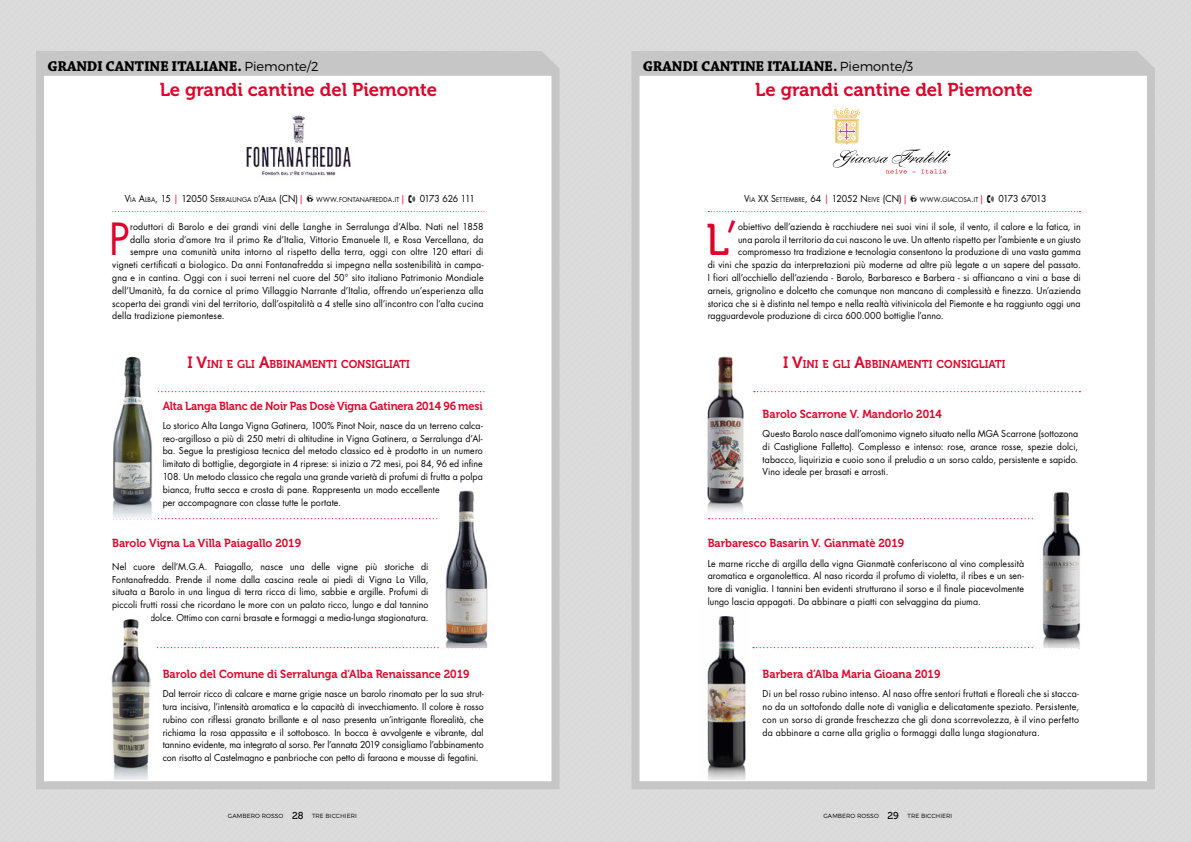
<style>
.page{position:relative;width:1191px;height:842px;background:#fff}
.page>*{position:absolute;margin:0;border:0;box-sizing:border-box;transform-origin:0 0}
.t1{font:44.3px "Museo 500";color:#dd052b;scale:.95 1}
.t2{font:43.2px "Futura Std";color:#dd052b;scale:.95 1}
.t3{font:18.6px "Museo 700";color:#dd052b}
.t4{font:700 15px "Chaparral Pro";letter-spacing:-.01em;color:#000}
.t5{font:11.6px "Museo 700";color:#dd052b;scale:.95 1}
.t6{font:11.4px "Museo 700";color:#dd052b;scale:.95 1}
.t7{font:9.3px/12.8px "Futura Std";letter-spacing:.01em;color:#000;text-align:justify;scale:.95 1}
.t8{font:9.3px "Futura Std";letter-spacing:-.075em;color:#000;scale:.95 1}
.t9{font:6.5px "Futura Std";letter-spacing:.015em;color:#000;scale:.95 1}
.t10{font:300 6px "Montserrat";letter-spacing:.01em;color:#000}
.s1{font-family:"Montserrat";font-weight:300;font-size:13px}
.s2{font-size:9.3px}
.s3{font-size:9.3px;color:#dd052b}
.s4{font-family:"Univers LT Std";font-size:9.1px;color:#dd052b}
.s5{font-family:"GRH FONT2012";font-size:9.3px}
.s6{font-size:16.3px}
.s7{font-family:"Museo 500";font-weight:400;font-size:10px}
.s8{font-family:"Futura Std";font-size:45.5px}
</style>
<div class="page">
<div style="left:0;top:0;width:595px;height:842px;background:#dbdbdb"></div>
<div style="left:36px;top:68px;width:523px;height:721px;background:#fff;border:8px solid #c6c6c6"></div>
<div style="left:36px;top:51px;width:523px;height:17px;background:#c6c6c6"></div>
<svg style="left:158px;top:391px;width:326px;height:1px"></svg>
<svg style="left:113px;top:518px;width:325px;height:1px"></svg>
<svg style="left:157px;top:647px;width:282px;height:1px"></svg>
<svg style="left:112px;top:211px;width:372px;height:1px"></svg>
<img style="left:246px;top:115px;width:105px;height:61px">
<img style="left:445px;top:490px;width:43px;height:158px">
<img style="left:113px;top:356px;width:40px;height:162px">
<img style="left:111px;top:618px;width:39px;height:162px">
<div style="left:595px;top:0;width:596px;height:842px;background:#dadada"></div>
<div style="left:631px;top:68px;width:524px;height:721px;background:#fff;border:8px solid #c6c6c6"></div>
<div style="left:631px;top:51px;width:523px;height:17px;background:#c6c6c6"></div>
<svg style="left:754px;top:391px;width:326px;height:1px"></svg>
<svg style="left:708px;top:518px;width:325px;height:1px"></svg>
<svg style="left:753px;top:647px;width:326px;height:1px"></svg>
<svg style="left:708px;top:211px;width:372px;height:1px"></svg>
<svg style="left:832px;top:108px;width:117px;height:66px"></svg>
<img style="left:1042px;top:491px;width:39px;height:156px">
<img style="left:707px;top:356px;width:37px;height:156px">
<img style="left:707px;top:616px;width:39px;height:164px">
<h3 class="t4" style="left:47px;top:57px;width:273px">GRANDI CANTINE ITALIANE. <span class="s1">Piemonte/2</span></h3>
<h3 class="t3" style="left:160px;top:79px;width:279px">Le grandi cantine del Piemonte</h3>
<p class="t9" style="left:125px;top:195px;width:295px"><span class="s2">V</span>IA <span class="s2">A</span>LBA<span class="s2">, 15</span> <span class="s3">|</span> <span class="s2">12050 S</span>ERRALUNGA D<span class="s2">’A</span>LBA <span class="s2">(CN)</span> <span class="s4">|</span> <span class="s5">6</span> WWW<span class="s2">.</span>FONTANAFREDDA<span class="s2">.</span>IT <span class="s4">|</span></p>
<p class="t8" style="left:420px;top:192px;width:59px">0173 626 111</p>
<h2 class="t2" style="left:109px;top:212px;width:23px">P</h2>
<p class="t7" style="left:130px;top:220px;width:374px">roduttori di Barolo e dei grandi vini delle Langhe in Serralunga d’Alba. Nati nel 1858</p>
<p class="t7" style="left:130px;top:233px;width:373px">dalla storia d’amore tra il primo Re d’Italia, Vittorio Emanuele II, e Rosa Vercellana, da</p>
<p class="t7" style="left:130px;top:246px;width:373px">sempre una comunità unita intorno al rispetto della terra, oggi con oltre 120 ettari di</p>
<p class="t7" style="left:112px;top:258px;width:392px">vigneti certificati a biologico. Da anni Fontanafredda si impegna nella sostenibilità in campa-</p>
<p class="t7" style="left:112px;top:271px;width:392px">gna e in cantina. Oggi con i suoi terreni nel cuore del 50° sito italiano Patrimonio Mondiale</p>
<p class="t7" style="left:112px;top:284px;width:392px">dell’Umanità, fa da cornice al primo Villaggio Narrante d’Italia, offrendo un’esperienza alla</p>
<p class="t7" style="left:112px;top:297px;width:392px">scoperta dei grandi vini del territorio, dall’ospitalità a 4 stelle sino all’incontro con l’alta cucina</p>
<p class="t7" style="left:112px;top:310px;width:120px">della tradizione piemontese.</p>
<p class="t6" style="left:188px;top:358px;width:236px"><span class="s6">I V</span>INI E GLI <span class="s6">A</span>BBINAMENTI CONSIGLIATI</p>
<p class="t5" style="left:163px;top:399px;width:338px">Alta Langa Blanc de Noir Pas Dosè Vigna Gatinera 2014 96 mesi</p>
<p class="t7" style="left:163px;top:419px;width:338px;text-align:left">Lo storico Alta Langa Vigna Gatinera, 100% Pinot Noir, nasce da un terreno calca&shy;reo-argilloso a più di 250 metri di altitudine in Vigna Gatinera, a Serralunga d’Al&shy;ba. Segue la prestigiosa tecnica del metodo classico ed è prodotto in un numero limitato di bottiglie, degorgiate in 4 riprese: si inizia a 72 mesi, poi 84, 96 ed infine 108. Un metodo classico che regala una grande varietà di profumi di frutta a polpa bianca, frutta secca e crosta di pane. Rappresenta un modo eccellente<br>per accompagnare con classe tutte le portate.</p>
<p class="t5" style="left:112px;top:537px;width:200px">Barolo Vigna La Villa Paiagallo 2019</p>
<p class="t7" style="left:112px;top:560px;width:334px;text-align:right">Nel cuore dell’M.G.A. Paiagallo, nasce una delle vigne più storiche di Fontanafredda. Prende il nome dalla cascina reale ai piedi di Vigna La Villa, situata a Barolo in una lingua di terra ricca di limo, sabbie e argille. Profumi di piccoli frutti rossi che ricordano le more con un palato ricco, lungo e dal tannino dolce. Ottimo con carni brasate e formaggi a media-lunga stagionatura.</p>
<p class="t5" style="left:163px;top:667px;width:324px">Barolo del Comune di Serralunga d’Alba Renaissance 2019</p>
<p class="t7" style="left:163px;top:688px;width:339px">Dal terroir ricco di calcare e marne grigie nasce un barolo rinomato per la sua strut&shy;tura incisiva, l’intensità aromatica e la capacità di invecchiamento. Il colore è rosso rubino con riflessi granato brillante e al naso presenta un’intrigante florealità, che richiama la rosa appassita e il sottobosco. In bocca è avvolgente e vibrante, dal tannino evidente, ma integrato al sorso. Per l’annata 2019 consigliamo l’abbinamento con risotto al Castelmagno e panbrioche con petto di faraona e mousse di fegatini.</p>
<p class="t10" style="left:228px;top:812px;width:130px">GAMBERO ROSSO <span class="s7">28</span> TRE BICCHIERI</p>
<h3 class="t4" style="left:643px;top:57px;width:272px">GRANDI CANTINE ITALIANE. <span class="s1">Piemonte/3</span></h3>
<h3 class="t3" style="left:755px;top:79px;width:279px">Le grandi cantine del Piemonte</h3>
<p class="t9" style="left:744px;top:195px;width:253px"><span class="s2">V</span>IA <span class="s2">XX S</span>ETTEMBRE<span class="s2">, 64</span> <span class="s3">|</span> <span class="s2">12052 N</span>EIVE <span class="s2">(CN)</span> <span class="s4">|</span> <span class="s5">6</span> WWW<span class="s2">.</span>GIACOSA<span class="s2">.</span>IT <span class="s4">|</span></p>
<p class="t8" style="left:998px;top:192px;width:52px">0173 67013</p>
<h1 class="t1" style="left:706px;top:216px;width:35px">L<span class="s8">’</span></h1>
<p class="t7" style="left:738px;top:220px;width:362px">obiettivo dell’azienda è racchiudere nei suoi vini il sole, il vento, il calore e la fatica, in</p>
<p class="t7" style="left:738px;top:233px;width:362px">una parola il territorio da cui nascono le uve. Un attento rispetto per l’ambiente e un giusto</p>
<p class="t7" style="left:738px;top:246px;width:362px">compromesso tra tradizione e tecnologia consentono la produzione di una vasta gamma</p>
<p class="t7" style="left:707px;top:258px;width:394px">di vini che spazia da interpretazioni più moderne ad altre più legate a un sapere del passato.</p>
<p class="t7" style="left:707px;top:271px;width:394px">I fiori all’occhiello dell’azienda - Barolo, Barbaresco e Barbera - si affiancano a vini a base di</p>
<p class="t7" style="left:707px;top:284px;width:394px">arneis, grignolino e dolcetto che comunque non mancano di complessità e finezza. Un’azienda</p>
<p class="t7" style="left:707px;top:297px;width:394px">storica che si è distinta nel tempo e nella realtà vitivinicola del Piemonte e ha raggiunto oggi una</p>
<p class="t7" style="left:707px;top:310px;width:250px">ragguardevole produzione di circa 600.000 bottiglie l’anno.</p>
<p class="t6" style="left:783px;top:358px;width:236px"><span class="s6">I V</span>INI E GLI <span class="s6">A</span>BBINAMENTI CONSIGLIATI</p>
<p class="t5" style="left:762px;top:407px;width:190px">Barolo Scarrone V. Mandorlo 2014</p>
<p class="t7" style="left:762px;top:427px;width:334px">Questo Barolo nasce dall’omonimo vigneto situato nella MGA Scarrone (sottozona di Castiglione Falletto). Complesso e intenso: rose, arance rosse, spezie dolci, tabacco, liquirizia e cuoio sono il preludio a un sorso caldo, persistente e sapido.<br>Vino ideale per brasati e arrosti.</p>
<p class="t5" style="left:707px;top:537px;width:208px">Barbaresco Basarin V. Gianmatè 2019</p>
<p class="t7" style="left:707px;top:557px;width:334px">Le marne ricche di argilla della vigna Gianmatè conferiscono al vino complessità aromatica e organolettica. Al naso ricorda il profumo di violetta, il ribes e un sen&shy;tore di vaniglia. I tannini ben evidenti strutturano il sorso e il finale piacevolmente lungo lascia appagati. Da abbinare a piatti con selvaggina da piuma.</p>
<p class="t5" style="left:762px;top:667px;width:189px">Barbera d’Alba Maria Gioana 2019</p>
<p class="t7" style="left:762px;top:688px;width:335px">Di un bel rosso rubino intenso. Al naso offre sentori fruttati e floreali che si stacca&shy;no da un sottofondo dalle note di vaniglia e delicatamente speziato. Persistente, con un sorso di grande freschezza che gli dona scorrevolezza, è il vino perfetto da abbinare a carne alla griglia o formaggi dalla lunga stagionatura.</p>
<p class="t10" style="left:823px;top:812px;width:130px">GAMBERO ROSSO <span class="s7">29</span> TRE BICCHIERI</p>
</div>
